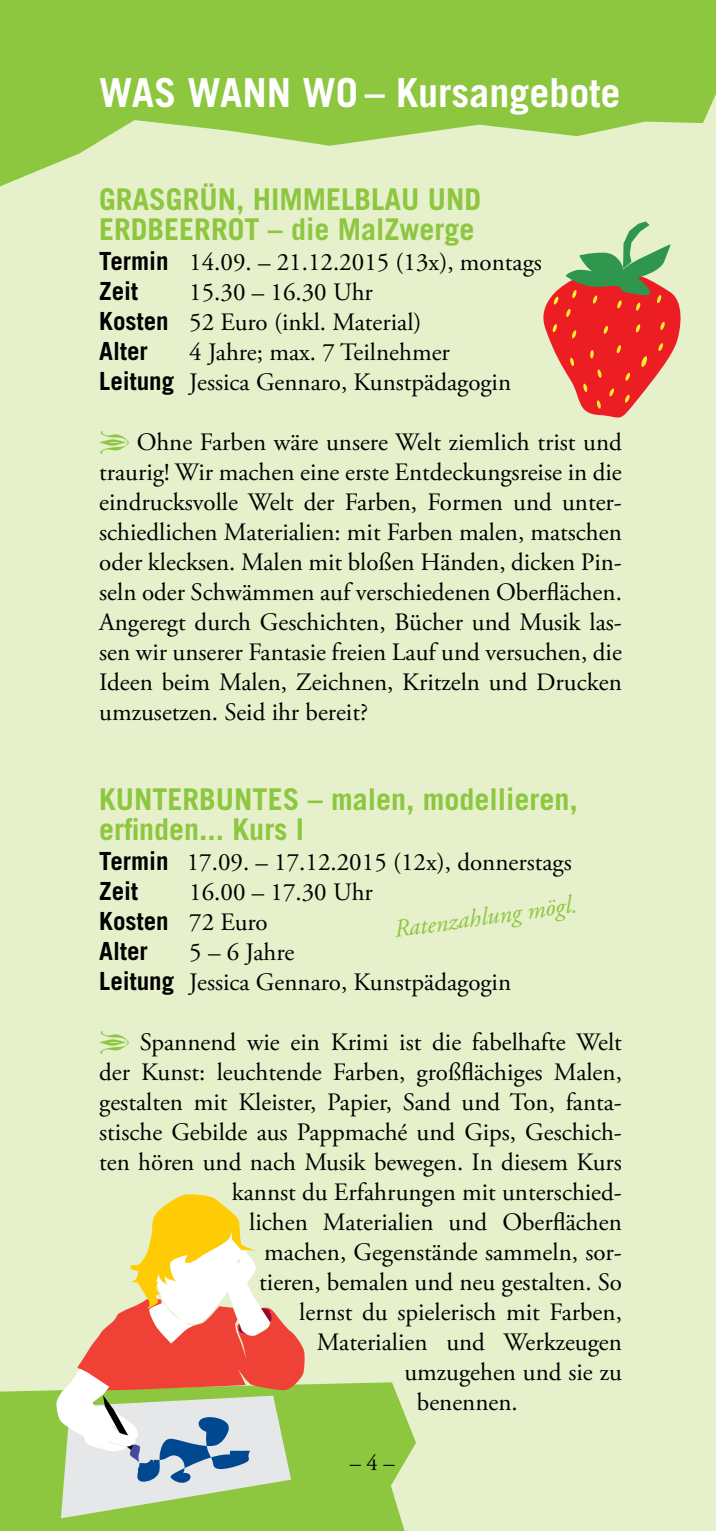
<style>
.page{position:relative;width:716px;height:1531px;background:#fff}
.page>*{position:absolute;margin:0;border:0;box-sizing:border-box;transform-origin:0 0}
.t1{font:700 40px "Trade Gothic";color:#fff}
.t2{font:700 30px/30px "Trade Gothic";color:#8dc63f}
.t3{font:25px/30px "Adobe Garamond Pro";color:#000}
.t4{font:700 25px/30px "Trade Gothic";color:#000}
.t5{font:italic 25px "Adobe Garamond Pro";color:#8dc63f}
.t6{font:22.5px "Adobe Garamond Pro";color:#000}
.s1{font-family:"Trade Gothic";font-weight:700}
.s2{font-family:"Adobe Garamond Pro";font-weight:400}
</style>
<div class="page">
<div style="left:0;top:14px;width:716px;height:1517px;background:#e6f0cb"></div>
<svg style="left:0;top:0;width:716px;height:186px;fill:#8dc63f"></svg>
<svg style="left:0;top:1382px;width:416px;height:149px;background:#95ca4c"></svg>
<svg style="left:56px;top:1194px;width:249px;height:324px"></svg>
<svg style="left:543px;top:221px;width:138px;height:197px"></svg>
<h1 class="t1" style="left:99px;top:68px;width:523px">WAS WANN WO – Kursangebote</h1>
<p class="t2" style="left:99px;top:184px;width:383px">GRASGRÜN, HIMMELBLAU UND<br>ERDBEERROT – die MalZwerge</p>
<p class="t3" style="left:99px;top:248px;width:444px"><span class="s1">Termin</span> 14.09. – 21.12.2015 (13x), montags</p>
<p class="t4" style="left:99px;top:276px;width:40px">Zeit</p>
<p class="t3" style="left:99px;top:278px;width:324px;text-indent:90px">15.30 – 16.30 Uhr<br><span class="s1">Kosten</span> 52 Euro (inkl. Material)</p>
<p class="t4" style="left:99px;top:336px;width:50px">Alter</p>
<p class="t3" style="left:99px;top:338px;width:413px;text-indent:90px">4 Jahre; max. 7 Teilnehmer<br><span class="s1">Leitung</span> Jessica Gennaro, Kunstpädagogin</p>
<p class="t3" style="left:99px;top:428px;width:524px;text-align:justify;text-indent:38px">Ohne Farben wäre unsere Welt ziemlich trist und traurig! Wir machen eine erste Entdeckungsreise in die eindrucksvolle Welt der Farben, Formen und unter&shy;schiedlichen Materialien: mit Farben malen, matschen oder klecksen. Malen mit bloßen Händen, dicken Pin&shy;seln oder Schwämmen auf verschiedenen Oberflächen.<br>Angeregt durch Geschichten, Bücher und Musik las&shy;sen wir unserer Fantasie freien Lauf und versuchen, die Ideen beim Malen, Zeichnen, Kritzeln und Drucken umzusetzen. Seid ihr bereit?</p>
<p class="t2" style="left:99px;top:784px;width:480px">KUNTERBUNTES – malen, modellieren, erfinden... Kurs I</p>
<p class="t3" style="left:99px;top:848px;width:474px"><span class="s1">Termin</span> 17.09. – 17.12.2015 (12x), donnerstags</p>
<p class="t4" style="left:99px;top:876px;width:40px">Zeit</p>
<p class="t3" style="left:189px;top:878px;width:185px">16.00 – 17.30 Uhr</p>
<p class="t4" style="left:99px;top:906px;width:170px">Kosten <span class="s2">72 Euro<br></span>Alter</p>
<p class="t5" style="left:392px;top:915px;width:186px;rotate:-8deg">Ratenzahlung mögl.</p>
<p class="t3" style="left:99px;top:938px;width:413px;text-indent:90px">5 – 6 Jahre<br><span class="s1">Leitung</span> Jessica Gennaro, Kunstpädagogin</p>
<p class="t3" style="left:140px;top:1028px;width:483px">Spannend wie ein Krimi ist die fabelhafte Welt</p>
<p class="t3" style="left:99px;top:1058px;width:524px">der Kunst: leuchtende Farben, großflächiges Malen,</p>
<p class="t3" style="left:99px;top:1088px;width:524px">gestalten mit Kleister, Papier, Sand und Ton, fanta-</p>
<p class="t3" style="left:99px;top:1118px;width:524px">stische Gebilde aus Pappmaché und Gips, Geschich-</p>
<p class="t3" style="left:99px;top:1148px;width:524px">ten hören und nach Musik bewegen. In diesem Kurs</p>
<p class="t3" style="left:232px;top:1178px;width:392px">kannst du Erfahrungen mit unterschied-</p>
<p class="t3" style="left:249px;top:1208px;width:374px">lichen Materialien und Oberflächen</p>
<p class="t3" style="left:264px;top:1238px;width:359px">machen, Gegenstände sammeln, sor-</p>
<p class="t3" style="left:259px;top:1268px;width:364px">tieren, bemalen und neu gestalten. So</p>
<p class="t3" style="left:299px;top:1298px;width:324px">lernst du spielerisch mit Farben,</p>
<p class="t3" style="left:317px;top:1328px;width:307px">Materialien und Werkzeugen</p>
<p class="t3" style="left:404px;top:1358px;width:219px">umzugehen und sie zu</p>
<p class="t3" style="left:417px;top:1388px;width:102px">benennen.</p>
<p class="t6" style="left:350px;top:1449px;width:46px">– 4 –</p>
</div>
